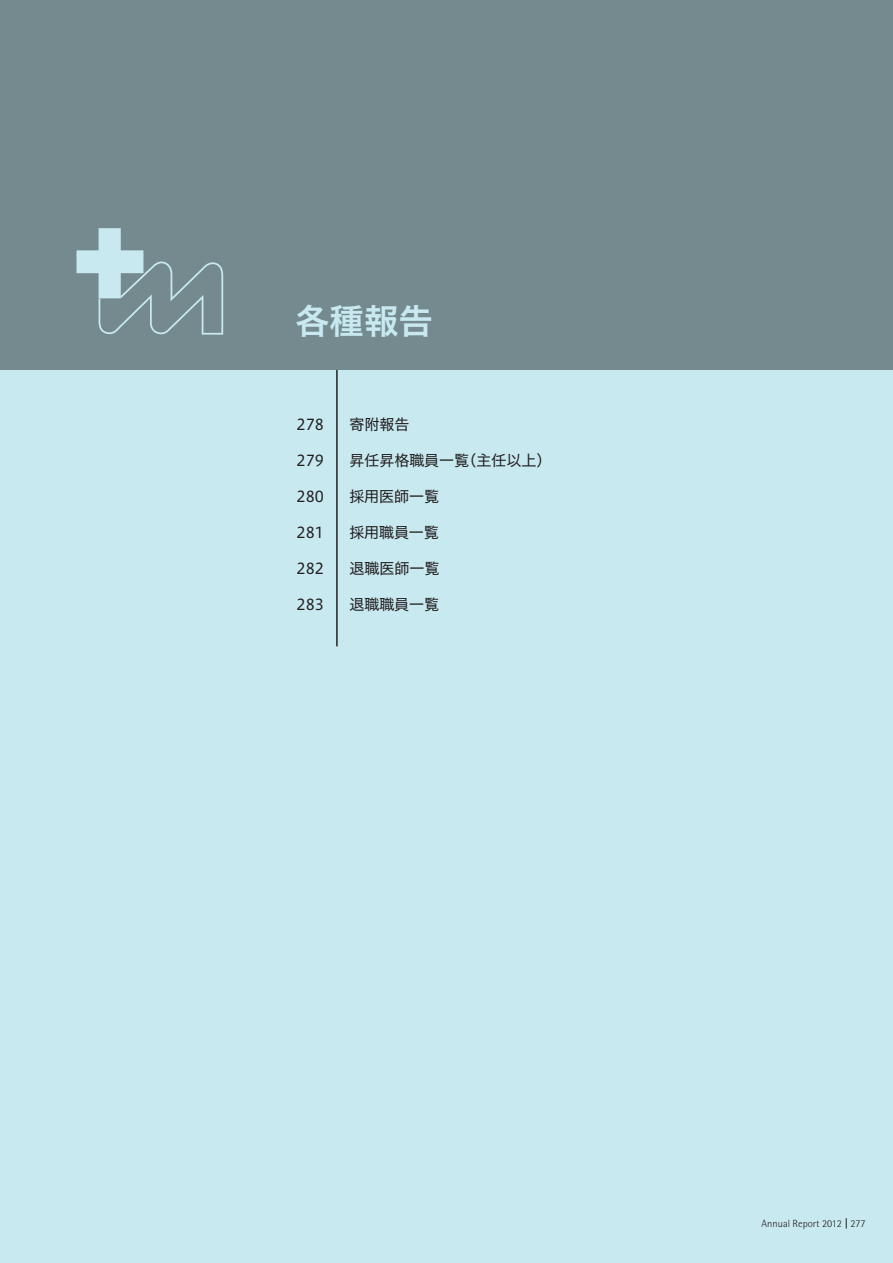
<style>
.page{position:relative;width:893px;height:1263px;background:#c8e9f0}
.page>*{position:absolute;margin:0;border:0;box-sizing:border-box;transform-origin:0 0}
.t1{font:34.5px "Hiragino UD Sans F Std W6";color:#c8e9f0}
.t2{font:15px "Hiragino UD Sans F Std W4";color:#231f20}
.t3{font:300 10.5px "Rotis Semi Sans";color:#231f20}
</style>
<div class="page">
<div style="left:0;top:0;width:893px;height:370px;background:#748a8f"></div>
<svg style="left:77px;top:228px;width:146px;height:107px"></svg>
<hr style="left:336px;top:370px;width:2px;height:276px;background:#231f20">
<h1 class="t1" style="left:295px;top:294px;width:139px">各種報告</h1>
<p class="t2" style="left:297px;top:413px;width:29px">278</p>
<p class="t2" style="left:349px;top:413px;width:61px">寄附報告</p>
<p class="t2" style="left:297px;top:449px;width:29px">279</p>
<p class="t2" style="left:349px;top:449px;width:204px">昇任昇格職員一覧（主任以上）</p>
<p class="t2" style="left:297px;top:485px;width:29px">280</p>
<p class="t2" style="left:349px;top:485px;width:91px">採用医師一覧</p>
<p class="t2" style="left:297px;top:521px;width:29px">281</p>
<p class="t2" style="left:349px;top:521px;width:91px">採用職員一覧</p>
<p class="t2" style="left:297px;top:557px;width:29px">282</p>
<p class="t2" style="left:349px;top:557px;width:91px">退職医師一覧</p>
<p class="t2" style="left:297px;top:593px;width:29px">283</p>
<p class="t2" style="left:349px;top:593px;width:91px">退職職員一覧</p>
<p class="t3" style="left:762px;top:1217px;width:106px">Annual Report 2012 277</p>
</div>
